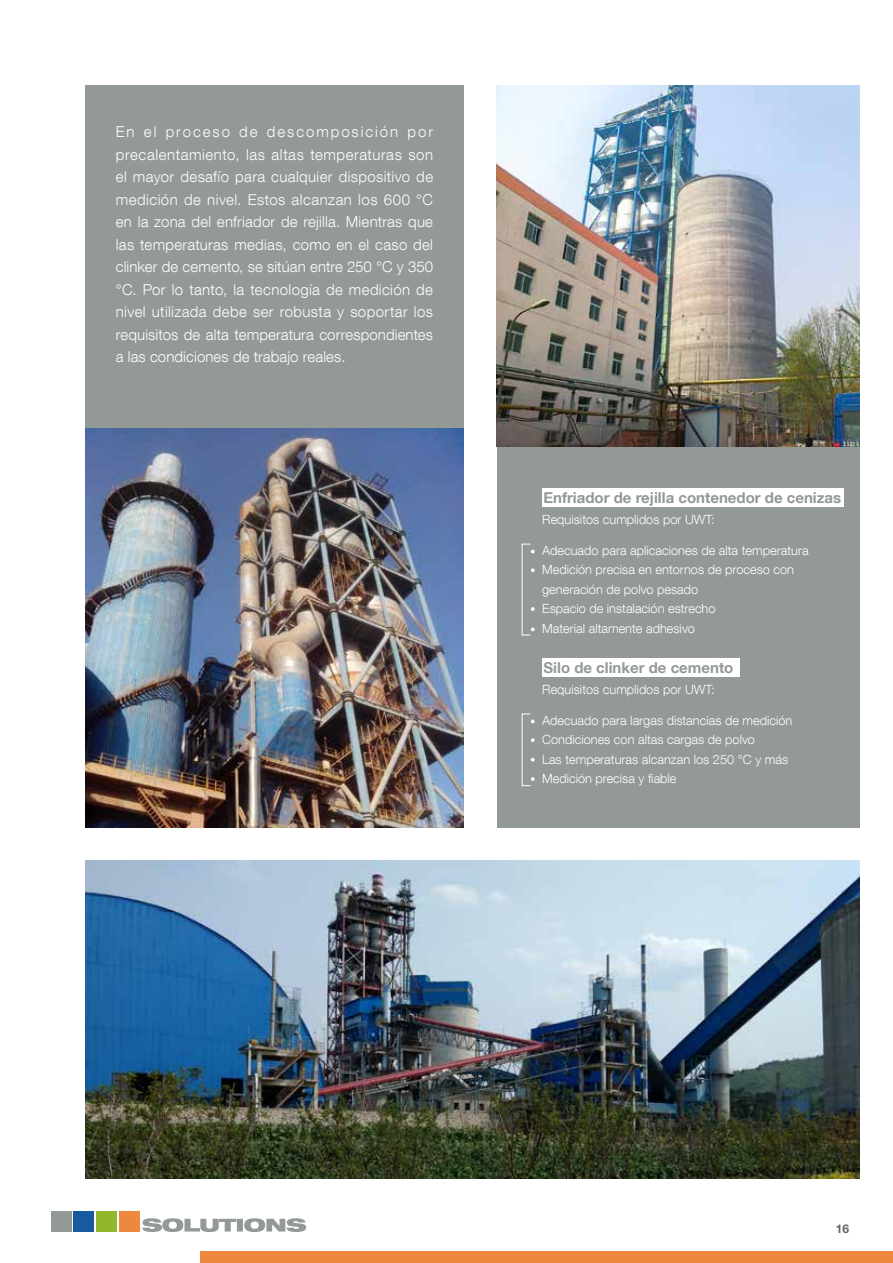
<style>
.page{position:relative;width:893px;height:1263px;background:#fff}
.page>*{position:absolute;margin:0;border:0;box-sizing:border-box;transform-origin:0 0}
.t1{font:300 15px/22.5px "Helvetica Neue LT Com";letter-spacing:.01em;color:#fff;text-align:justify}
.t2{font:700 15px "Helvetica Neue LT Com";color:#939994}
.t3{font:300 12.75px/19.5px "Helvetica Neue LT Com";color:#fff}
.t4{font:700 12px "Helvetica Neue LT Com";color:#666565}
</style>
<div class="page">
<div style="left:51px;top:1212px;width:20px;height:20px;background:#939994"></div>
<div style="left:74px;top:1212px;width:20px;height:20px;background:#175aa0"></div>
<div style="left:97px;top:1212px;width:20px;height:20px;background:#90b82a"></div>
<div style="left:119px;top:1212px;width:20px;height:20px;background:#ee883f"></div>
<svg style="left:142px;top:1218px;width:164px;height:14px"></svg>
<div style="left:200px;top:1251px;width:693px;height:12px;background:#ee883f"></div>
<img style="left:85px;top:860px;width:775px;height:319px">
<img style="left:497px;top:85px;width:363px;height:362px">
<img style="left:85px;top:427px;width:378px;height:400px">
<div style="left:85px;top:85px;width:378px;height:342px;background:#939994"></div>
<div style="left:497px;top:447px;width:363px;height:380px;background:#939994"></div>
<div style="left:542px;top:488px;width:302px;height:19px;background:#fff"></div>
<svg style="left:531px;top:550px;width:4px;height:3px"></svg>
<svg style="left:531px;top:568px;width:4px;height:4px"></svg>
<svg style="left:531px;top:607px;width:4px;height:4px"></svg>
<svg style="left:531px;top:627px;width:4px;height:4px"></svg>
<div style="left:522px;top:544px;width:9px;height:91px;border:1px solid #fff"></div>
<div style="left:542px;top:658px;width:198px;height:19px;background:#fff"></div>
<svg style="left:531px;top:719px;width:4px;height:4px"></svg>
<svg style="left:531px;top:738px;width:4px;height:4px"></svg>
<svg style="left:531px;top:758px;width:4px;height:4px"></svg>
<svg style="left:531px;top:777px;width:4px;height:4px"></svg>
<div style="left:522px;top:714px;width:9px;height:72px;border:1px solid #fff"></div>
<p class="t1" style="left:116px;top:120px;width:319px">En el proceso de descomposición por precalentamiento, las altas temperaturas son el mayor desafío para cualquier dispositivo de medición de nivel. Estos alcanzan los 600 °C en la zona del enfriador de rejilla. Mientras que las temperaturas medias, como en el caso del clinker de cemento, se sitúan entre 250 °C y 350 °C. Por lo tanto, la tecnología de medición de nivel utilizada debe ser robusta y soportar los requisitos de alta temperatura correspondientes a las condiciones de trabajo reales.</p>
<p class="t2" style="left:543px;top:488px;width:299px">Enfriador de rejilla contenedor de cenizas</p>
<p class="t3" style="left:542px;top:509px;width:174px">Requisitos cumplidos por UWT:</p>
<p class="t3" style="left:542px;top:540px;width:268px">Adecuado para aplicaciones de alta temperatura Medición precisa en entornos de proceso con generación de polvo pesado<br>Espacio de instalación estrecho<br>Material altamente adhesivo</p>
<p class="t2" style="left:543px;top:658px;width:191px">Silo de clinker de cemento</p>
<p class="t3" style="left:542px;top:679px;width:174px">Requisitos cumplidos por UWT:</p>
<p class="t3" style="left:542px;top:710px;width:252px">Adecuado para largas distancias de medición Condiciones con altas cargas de polvo<br>Las temperaturas alcanzan los 250 °C y más Medición precisa y fiable</p>
<p class="t4" style="left:836px;top:1221px;width:15px">16</p>
</div>
